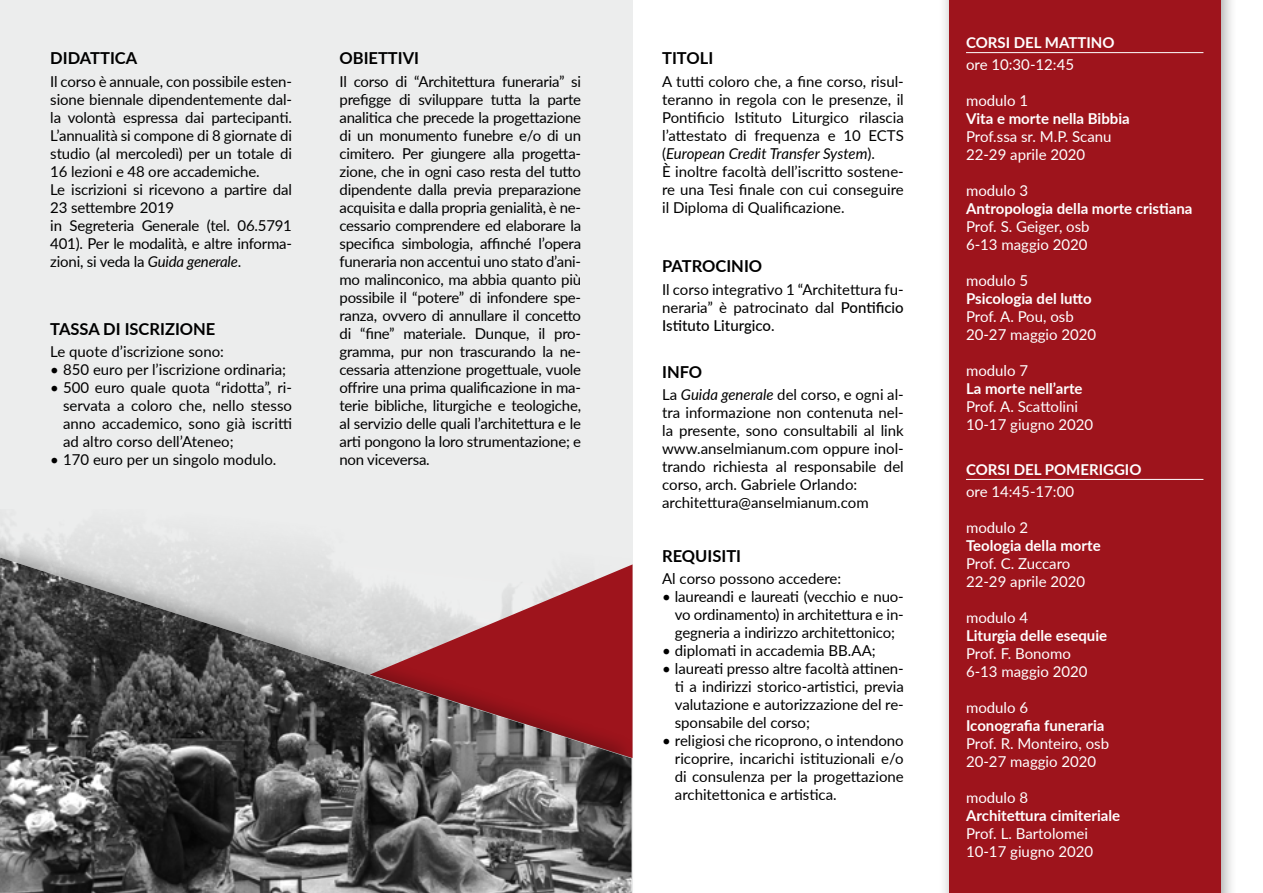
<style>
.page{position:relative;width:1263px;height:893px;background:#fff}
.page>*{position:absolute;margin:0;border:0;box-sizing:border-box;transform-origin:0 0}
.Titoli{font:700 16.5px "Lato";color:#000}
.t1{font:15px/18px "Lato";letter-spacing:-.005em;color:#000;text-align:justify}
.normal_programma{font:15px "Lato";color:#fff}
.Titolo_programma{font:700 15px "Lato";color:#fff}
.modulo{font:15px "Lato";color:#fff}
.Corsi_programma{font:700 15px "Lato";color:#fff}
.s1{font-style:italic}
.s2{font-weight:500}
</style>
<div class="page">
<div style="left:0;top:0;width:632px;height:893px;background:#eceded"></div>
<div style="left:0;top:526px;width:636px;height:367px;background:#000;opacity:.22"></div>
<img style="left:0;top:557px;width:631px;height:336px">
<div style="left:938px;top:0;width:299px;height:893px;background:#000;opacity:.37"></div>
<div style="left:949px;top:0;width:271px;height:893px;background:#9e141c"></div>
<hr style="left:966px;top:52px;width:237px;height:1px;background:#fff">
<hr style="left:966px;top:479px;width:237px;height:1px;background:#fff">
<p class="Titoli" style="left:50px;top:46px;width:88px">DIDATTICA</p>
<p class="t1" style="left:50px;top:71px;width:243px">Il corso è annuale, con possibile esten&shy;sione biennale dipendentemente dal&shy;la volontà espressa dai partecipanti.<br>L’annualità si compone di 8 giornate di studio (al mercoledì) per un totale di 16 lezioni e 48 ore accademiche.</p>
<p class="t1" style="left:50px;top:179px;width:243px">Le iscrizioni si ricevono a partire dal<br>23 settembre 2019</p>
<p class="t1" style="left:50px;top:215px;width:243px">in Segreteria Generale (tel. 06.5791<br>401). Per le modalità, e altre informa&shy;zioni, si veda la <span class="s1">Guida generale</span>.</p>
<p class="Titoli" style="left:50px;top:317px;width:167px">TASSA DI ISCRIZIONE</p>
<p class="t1" style="left:50px;top:342px;width:175px">Le quote d’iscrizione sono:</p>
<p class="t1" style="left:50px;top:360px;width:237px">• 850 euro per l’iscrizione ordinaria;</p>
<p class="t1" style="left:63px;top:378px;width:230px;text-indent:-13px">• 500 euro quale quota “ridotta”, ri&shy;servata a coloro che, nello stesso anno accademico, sono già iscritti ad altro corso dell’Ateneo;</p>
<p class="t1" style="left:50px;top:450px;width:228px">• 170 euro per un singolo modulo.</p>
<p class="Titoli" style="left:339px;top:46px;width:81px">OBIETTIVI</p>
<p class="t1" style="left:339px;top:71px;width:243px">Il corso di “Architettura funeraria” si prefigge di sviluppare tutta la parte analitica che precede la progettazione di un monumento funebre e/o di un cimitero. Per giungere alla progetta&shy;zione, che in ogni caso resta del tutto dipendente dalla previa preparazione acquisita e dalla propria genialità, è ne&shy;cessario comprendere ed elaborare la specifica simbologia, affinché l’opera funeraria non accentui uno stato d’ani&shy;mo malinconico, ma abbia quanto più possibile il “potere” di infondere spe&shy;ranza, ovvero di annullare il concetto di “fine” materiale. Dunque, il pro&shy;gramma, pur non trascurando la ne&shy;cessaria attenzione progettuale, vuole offrire una prima qualificazione in ma&shy;terie bibliche, liturgiche e teologiche, al servizio delle quali l’architettura e le arti pongono la loro strumentazione; e non viceversa.</p>
<p class="Titoli" style="left:662px;top:46px;width:53px">TITOLI</p>
<p class="t1" style="left:662px;top:71px;width:243px">A tutti coloro che, a fine corso, risul&shy;teranno in regola con le presenze, il Pontificio Istituto Liturgico rilascia l’attestato di frequenza e 10 ECTS (<span class="s1">European Credit Transfer System</span>).</p>
<p class="t1" style="left:662px;top:161px;width:243px">È inoltre facoltà dell’iscritto sostene&shy;re una Tesi finale con cui conseguire il Diploma di Qualificazione.</p>
<p class="Titoli" style="left:662px;top:254px;width:102px">PATROCINIO</p>
<p class="t1" style="left:662px;top:280px;width:243px">Il corso integrativo 1 “Architettura fu&shy;neraria” è patrocinato dal <span class="s2">Pontificio Istituto Liturgico.</span></p>
<p class="Titoli" style="left:662px;top:359px;width:42px">INFO</p>
<p class="t1" style="left:662px;top:385px;width:243px">La <span class="s1">Guida generale</span> del corso, e ogni al&shy;tra informazione non contenuta nel&shy;la presente, sono consultabili al link www.anselmianum.com oppure inol&shy;trando richiesta al responsabile del corso, arch. Gabriele Orlando:</p>
<p class="t1" style="left:662px;top:493px;width:208px">architettura@anselmianum.com</p>
<p class="Titoli" style="left:662px;top:544px;width:81px">REQUISITI</p>
<p class="t1" style="left:662px;top:569px;width:180px">Al corso possono accedere:</p>
<p class="t1" style="left:675px;top:587px;width:230px;text-indent:-13px">• laureandi e laureati (vecchio e nuo&shy;vo ordinamento) in architettura e in&shy;gegneria a indirizzo architettonico;</p>
<p class="t1" style="left:662px;top:641px;width:215px">• diplomati in accademia BB.AA;</p>
<p class="t1" style="left:675px;top:659px;width:230px;text-indent:-13px">• laureati presso altre facoltà attinen&shy;ti a indirizzi storico-artistici, previa valutazione e autorizzazione del re&shy;sponsabile del corso;</p>
<p class="t1" style="left:675px;top:731px;width:230px;text-indent:-13px">• religiosi che ricoprono, o intendono ricoprire, incarichi istituzionali e/o di consulenza per la progettazione architettonica e artistica.</p>
<p class="Corsi_programma" style="left:966px;top:31px;width:150px">CORSI DEL MATTINO</p>
<p class="normal_programma" style="left:966px;top:54px;width:110px">ore 10:30-12:45</p>
<p class="modulo" style="left:966px;top:90px;width:64px">modulo 1</p>
<p class="Titolo_programma" style="left:966px;top:108px;width:165px">Vita e morte nella Bibbia</p>
<p class="normal_programma" style="left:966px;top:126px;width:147px">Prof.ssa sr. M.P. Scanu</p>
<p class="normal_programma" style="left:966px;top:144px;width:121px">22-29 aprile 2020</p>
<p class="modulo" style="left:966px;top:180px;width:64px">modulo 3</p>
<p class="Titolo_programma" style="left:966px;top:198px;width:228px">Antropologia della morte cristiana</p>
<p class="normal_programma" style="left:966px;top:216px;width:125px">Prof. S. Geiger, osb</p>
<p class="normal_programma" style="left:966px;top:234px;width:123px">6-13 maggio 2020</p>
<p class="modulo" style="left:966px;top:270px;width:64px">modulo 5</p>
<p class="Titolo_programma" style="left:966px;top:288px;width:127px">Psicologia del lutto</p>
<p class="normal_programma" style="left:966px;top:306px;width:109px">Prof. A. Pou, osb</p>
<p class="normal_programma" style="left:966px;top:324px;width:132px">20-27 maggio 2020</p>
<p class="modulo" style="left:966px;top:360px;width:64px">modulo 7</p>
<p class="Titolo_programma" style="left:966px;top:378px;width:118px">La morte nell’arte</p>
<p class="normal_programma" style="left:966px;top:396px;width:114px">Prof. A. Scattolini</p>
<p class="normal_programma" style="left:966px;top:414px;width:129px">10-17 giugno 2020</p>
<p class="Corsi_programma" style="left:966px;top:458px;width:177px">CORSI DEL POMERIGGIO</p>
<p class="normal_programma" style="left:966px;top:481px;width:110px">ore 14:45-17:00</p>
<p class="modulo" style="left:966px;top:517px;width:64px">modulo 2</p>
<p class="Titolo_programma" style="left:966px;top:534px;width:136px">Teologia della morte</p>
<p class="normal_programma" style="left:966px;top:553px;width:106px">Prof. C. Zuccaro</p>
<p class="normal_programma" style="left:966px;top:571px;width:121px">22-29 aprile 2020</p>
<p class="modulo" style="left:966px;top:607px;width:64px">modulo 4</p>
<p class="Titolo_programma" style="left:966px;top:624px;width:143px">Liturgia delle esequie</p>
<p class="normal_programma" style="left:966px;top:643px;width:106px">Prof. F. Bonomo</p>
<p class="normal_programma" style="left:966px;top:661px;width:123px">6-13 maggio 2020</p>
<p class="modulo" style="left:966px;top:697px;width:64px">modulo 6</p>
<p class="Titolo_programma" style="left:966px;top:714px;width:140px">Iconografia funeraria</p>
<p class="normal_programma" style="left:966px;top:733px;width:145px">Prof. R. Monteiro, osb</p>
<p class="normal_programma" style="left:966px;top:751px;width:132px">20-27 maggio 2020</p>
<p class="modulo" style="left:966px;top:787px;width:64px">modulo 8</p>
<p class="Titolo_programma" style="left:966px;top:804px;width:156px">Architettura cimiteriale</p>
<p class="normal_programma" style="left:966px;top:823px;width:123px">Prof. L. Bartolomei</p>
<p class="normal_programma" style="left:966px;top:841px;width:129px">10-17 giugno 2020</p>
</div>
